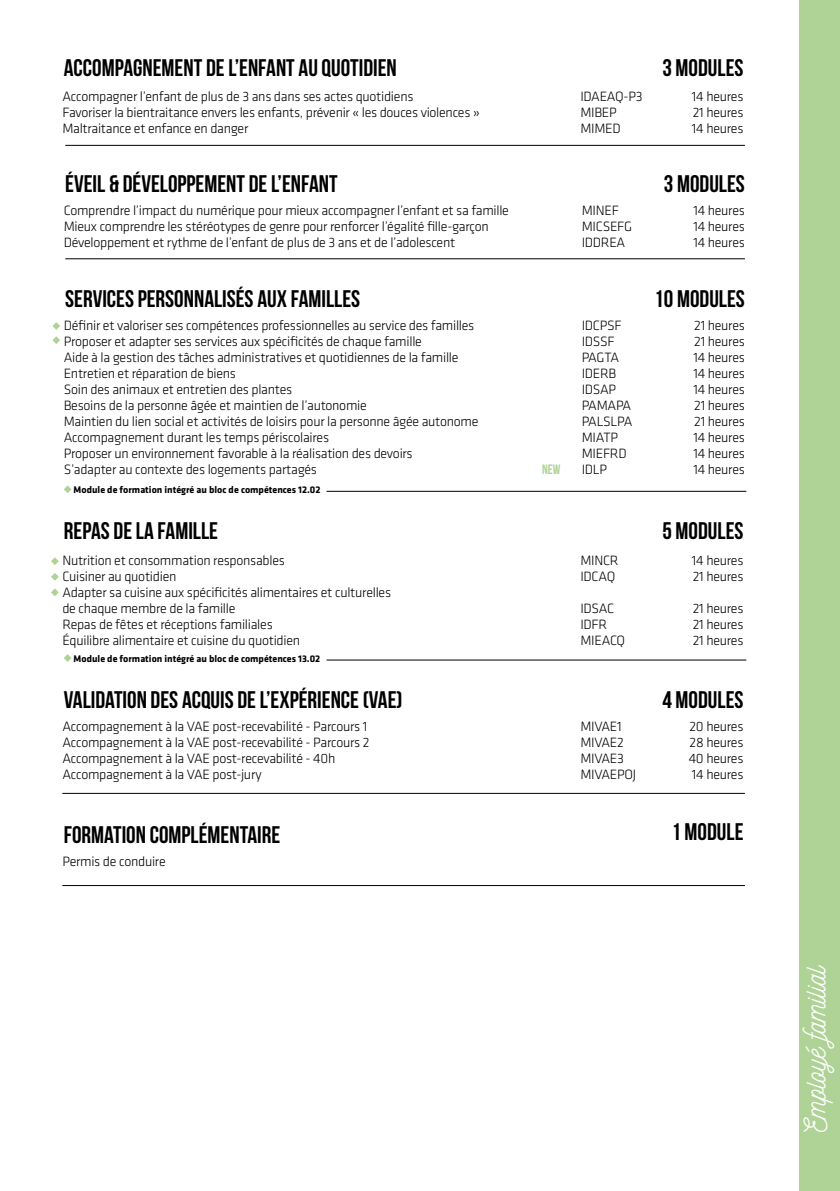
<style>
.page{position:relative;width:840px;height:1191px;background:#fff}
.page>*{position:absolute;margin:0;border:0;box-sizing:border-box;transform-origin:0 0}
.t1{font:30px "Nickainley";color:#fff}
.t2{font:24px "Bebas Neue";color:#000}
.t3{font:300 14px/16px "Klavika Basic";letter-spacing:-.02em;color:#000}
.t4{font:13.6px "Bebas Neue";color:#afd396}
.t5{font:700 10px "Klavika Basic";color:#000}
</style>
<div class="page">
<div style="left:799px;top:0;width:40px;height:1191px;background:#afd396"></div>
<hr style="left:326px;top:659px;width:420px;height:1px;background:#000">
<svg style="left:64px;top:654px;width:7px;height:8px"></svg>
<hr style="left:326px;top:491px;width:420px;height:1px;background:#000">
<svg style="left:64px;top:485px;width:7px;height:8px"></svg>
<svg style="left:52px;top:322px;width:8px;height:8px"></svg>
<svg style="left:51px;top:557px;width:8px;height:8px"></svg>
<hr style="left:65px;top:145px;width:679px;height:1px;background:#000">
<hr style="left:65px;top:258px;width:679px;height:1px;background:#000">
<svg style="left:51px;top:573px;width:8px;height:7px"></svg>
<svg style="left:51px;top:588px;width:8px;height:8px"></svg>
<hr style="left:62px;top:885px;width:682px;height:1px;background:#000">
<hr style="left:62px;top:793px;width:682px;height:1px;background:#000">
<svg style="left:52px;top:336px;width:8px;height:8px"></svg>
<h2 class="t2" style="left:64px;top:55px;width:334px">ACCOMPAGNEMENT DE L’ENFANT AU QUOTIDIEN</h2>
<h2 class="t2" style="left:662px;top:55px;width:82px">3 MODULES</h2>
<p class="t3" style="left:62px;top:89px;width:418px">Accompagner l’enfant de plus de 3 ans dans ses actes quotidiens<br>Favoriser la bientraitance envers les enfants, prévenir « les douces violences »<br>Maltraitance et enfance en danger</p>
<p class="t3" style="left:580px;top:89px;width:64px">IDAEAQ-P3<br>MIBEP<br>MIMED</p>
<p class="t3" style="left:691px;top:89px;width:53px;text-align:justify">14 heures 21 heures 14 heures</p>
<h2 class="t2" style="left:65px;top:171px;width:274px">ÉVEIL &amp; DÉVELOPPEMENT DE L’ENFANT</h2>
<h2 class="t2" style="left:663px;top:171px;width:82px">3 MODULES</h2>
<p class="t3" style="left:64px;top:202px;width:446px">Comprendre l’impact du numérique pour mieux accompagner l’enfant et sa famille<br>Mieux comprendre les stéréotypes de genre pour renforcer l’égalité fille-garçon<br>Développement et rythme de l’enfant de plus de 3 ans et de l’adolescent</p>
<p class="t3" style="left:581px;top:202px;width:52px">MINEF<br>MICSEFG<br>IDDREA</p>
<p class="t3" style="left:693px;top:202px;width:53px;text-align:justify">14 heures 14 heures 14 heures</p>
<h2 class="t2" style="left:65px;top:285px;width:296px">SERVICES PERSONNALISÉS AUX FAMILLES</h2>
<h2 class="t2" style="left:654px;top:285px;width:92px">10 MODULES</h2>
<p class="t3" style="left:64px;top:317px;width:416px">Définir et valoriser ses compétences professionnelles au service des familles Proposer et adapter ses services aux spécificités de chaque famille<br>Aide à la gestion des tâches administratives et quotidiennes de la famille Entretien et réparation de biens<br>Soin des animaux et entretien des plantes<br>Besoins de la personne âgée et maintien de l’autonomie<br>Maintien du lien social et activités de loisirs pour la personne âgée autonome Accompagnement durant les temps périscolaires<br>Proposer un environnement favorable à la réalisation des devoirs<br>S’adapter au contexte des logements partagés</p>
<p class="t3" style="left:581px;top:317px;width:52px">IDCPSF<br>IDSSF<br>PAGTA<br>IDERB<br>IDSAP<br>PAMAPA<br>PALSLPA<br>MIATP<br>MIEFRD<br>IDLP</p>
<p class="t3" style="left:693px;top:317px;width:53px;text-align:justify">21 heures 21 heures 14 heures 14 heures 14 heures 21 heures 21 heures 14 heures 14 heures 14 heures</p>
<p class="t4" style="left:541px;top:462px;width:20px">NEW</p>
<p class="t5" style="left:74px;top:482px;width:248px">Module de formation intégré au bloc de compétences 12.02</p>
<h2 class="t2" style="left:64px;top:518px;width:156px">REPAS DE LA FAMILLE</h2>
<h2 class="t2" style="left:662px;top:518px;width:82px">5 MODULES</h2>
<p class="t3" style="left:62px;top:552px;width:330px">Nutrition et consommation responsables<br>Cuisiner au quotidien<br>Adapter sa cuisine aux spécificités alimentaires et culturelles de chaque membre de la famille<br>Repas de fêtes et réceptions familiales<br>Équilibre alimentaire et cuisine du quotidien</p>
<p class="t3" style="left:580px;top:552px;width:40px">MINCR<br>IDCAQ</p>
<p class="t3" style="left:691px;top:552px;width:53px">14 heures<br>21 heures</p>
<p class="t3" style="left:692px;top:600px;width:52px;text-align:justify">21 heures 21 heures 21 heures</p>
<p class="t3" style="left:580px;top:600px;width:46px">IDSAC<br>IDFR<br>MIEACQ</p>
<p class="t5" style="left:74px;top:651px;width:248px">Module de formation intégré au bloc de compétences 13.02</p>
<h2 class="t2" style="left:64px;top:687px;width:340px">VALIDATION DES ACQUIS DE L’EXPÉRIENCE (VAE)</h2>
<h2 class="t2" style="left:662px;top:687px;width:82px">4 MODULES</h2>
<p class="t3" style="left:62px;top:718px;width:308px">Accompagnement à la VAE post-recevabilité - Parcours 1<br>Accompagnement à la VAE post-recevabilité - Parcours 2<br>Accompagnement à la VAE post-recevabilité - 40h Accompagnement à la VAE post-jury</p>
<p class="t3" style="left:580px;top:718px;width:57px">MIVAE1<br>MIVAE2<br>MIVAE3<br>MIVAEPOJ</p>
<p class="t3" style="left:688px;top:718px;width:56px;text-align:justify">20 heures 28 heures 40 heures 14 heures</p>
<h2 class="t2" style="left:64px;top:821px;width:218px">FORMATION COMPLÉMENTAIRE</h2>
<p class="t3" style="left:62px;top:853px;width:105px">Permis de conduire</p>
<h2 class="t2" style="left:671px;top:819px;width:74px">1 MODULE</h2>
<h1 class="t1" style="left:795px;top:1132px;width:169px;rotate:-90deg">Employé familial</h1>
</div>
